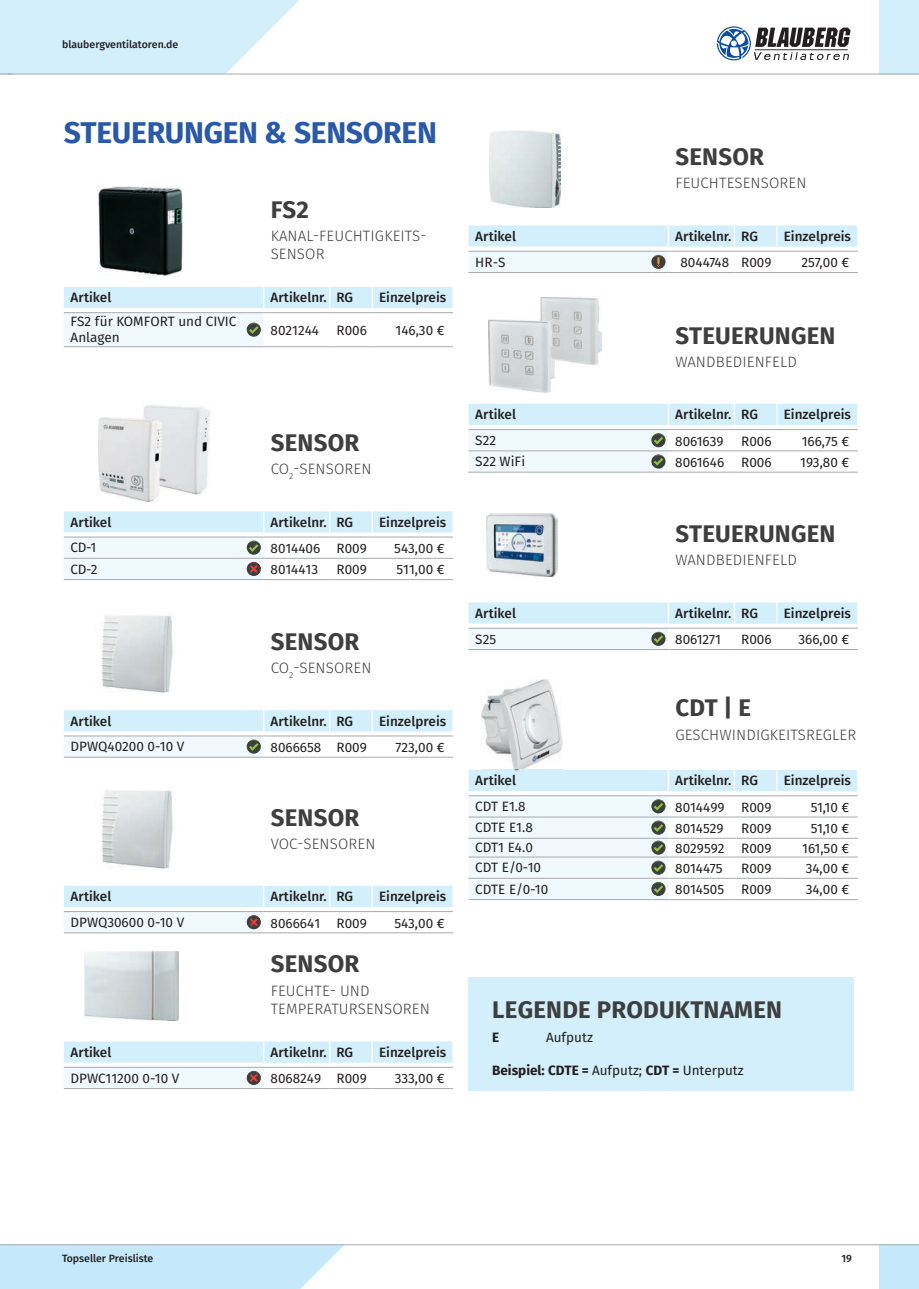
<style>
.page{position:relative;width:919px;height:1289px;background:#fff}
.page>*{position:absolute;margin:0;border:0;box-sizing:border-box;transform-origin:0 0}
.t1{font:700 30px "Fira Sans";letter-spacing:-.01em;color:#2959a8}
.t2{font:700 24px "Fira Sans";letter-spacing:.01em;color:#3e3e3f}
.t3{font:300 15px/18px "Fira Sans";letter-spacing:.01em;color:#3e3e3f}
.t4{font:13.5px/16.2px "Fira Sans";color:#231f20}
.t5{font:500 13.5px "Fira Sans";color:#231f20}
.t6{font:700 13.5px "Fira Sans";color:#231f20}
.t7{font:500 10.5px "Fira Sans";color:#231f20}
.s1{font-weight:400}
</style>
<div class="page">
<div style="left:878px;top:1244px;width:40px;height:44px;background:#c5e9fa"></div>
<svg style="left:0;top:1244px;width:344px;height:44px;background:#c8e9f9"></svg>
<hr style="left:13px;top:1244px;width:905px;height:1px;background:#a8a9ad">
<div style="left:878px;top:0;width:40px;height:74px;background:#d3effb"></div>
<svg style="left:716px;top:26px;width:134px;height:34px"></svg>
<svg style="left:0;top:0;width:299px;height:75px;background:#d8f0fa"></svg>
<hr style="left:8px;top:74px;width:910px;height:1px;background:#a8a9ad">
<img style="left:97px;top:186px;width:86px;height:90px">
<svg style="left:64px;top:287px;width:389px;height:60px"></svg>
<img style="left:143px;top:405px;width:68px;height:90px">
<img style="left:99px;top:417px;width:43px;height:42px">
<img style="left:99px;top:459px;width:60px;height:43px">
<img style="left:142px;top:417px;width:19px;height:78px">
<svg style="left:64px;top:511px;width:389px;height:69px"></svg>
<img style="left:101px;top:615px;width:72px;height:78px">
<svg style="left:64px;top:710px;width:389px;height:48px"></svg>
<img style="left:101px;top:790px;width:72px;height:79px">
<svg style="left:64px;top:886px;width:389px;height:47px"></svg>
<img style="left:84px;top:951px;width:95px;height:69px">
<svg style="left:64px;top:1041px;width:389px;height:48px"></svg>
<img style="left:489px;top:131px;width:71px;height:76px">
<svg style="left:468px;top:225px;width:390px;height:48px"></svg>
<img style="left:540px;top:297px;width:60px;height:33px">
<img style="left:554px;top:330px;width:47px;height:34px">
<img style="left:488px;top:319px;width:52px;height:37px">
<img style="left:488px;top:356px;width:66px;height:36px">
<img style="left:540px;top:319px;width:14px;height:45px">
<svg style="left:468px;top:404px;width:390px;height:69px"></svg>
<img style="left:486px;top:513px;width:71px;height:64px">
<svg style="left:468px;top:602px;width:390px;height:48px"></svg>
<img style="left:481px;top:679px;width:81px;height:91px">
<svg style="left:468px;top:770px;width:390px;height:130px"></svg>
<div style="left:468px;top:977px;width:385px;height:113px;background:#d3effb"></div>
<p class="t7" style="left:62px;top:36px;width:118px">blaubergventilatoren.de</p>
<h1 class="t1" style="left:64px;top:111px;width:374px">STEUERUNGEN &amp; SENSOREN</h1>
<h2 class="t2" style="left:271px;top:192px;width:40px">FS2</h2>
<p class="t3" style="left:271px;top:228px;width:157px">KANAL-FEUCHTIGKEITS-<br>SENSOR</p>
<p class="t5" style="left:71px;top:288px;width:42px">Artikel</p>
<p class="t5" style="left:270px;top:288px;width:84px">Artikelnr. RG</p>
<p class="t5" style="left:379px;top:288px;width:69px">Einzelpreis</p>
<p class="t4" style="left:71px;top:314px;width:167px">FS2 für KOMFORT und CIVIC<br>Anlagen</p>
<p class="t4" style="left:270px;top:323px;width:50px">8021244</p>
<p class="t4" style="left:336px;top:323px;width:32px">R006</p>
<p class="t4" style="left:395px;top:323px;width:51px">146,30 €</p>
<h2 class="t2" style="left:271px;top:426px;width:90px">SENSOR</h2>
<p class="t3" style="left:271px;top:461px;width:102px">CO<sub>2</sub>-SENSOREN</p>
<p class="t5" style="left:71px;top:512px;width:42px">Artikel</p>
<p class="t5" style="left:270px;top:512px;width:84px">Artikelnr. RG</p>
<p class="t5" style="left:379px;top:512px;width:69px">Einzelpreis</p>
<p class="t4" style="left:71px;top:540px;width:27px">CD-1</p>
<p class="t4" style="left:270px;top:541px;width:98px">8014406 R009</p>
<p class="t4" style="left:394px;top:541px;width:52px">543,00 €</p>
<p class="t4" style="left:71px;top:562px;width:28px">CD-2</p>
<p class="t4" style="left:270px;top:562px;width:49px">8014413</p>
<p class="t4" style="left:336px;top:562px;width:32px">R009</p>
<p class="t4" style="left:396px;top:562px;width:50px">511,00 €</p>
<h2 class="t2" style="left:271px;top:624px;width:90px">SENSOR</h2>
<p class="t3" style="left:271px;top:660px;width:102px">CO<sub>2</sub>-SENSOREN</p>
<p class="t5" style="left:71px;top:711px;width:42px">Artikel</p>
<p class="t5" style="left:270px;top:711px;width:84px">Artikelnr. RG</p>
<p class="t5" style="left:379px;top:711px;width:69px">Einzelpreis</p>
<p class="t4" style="left:71px;top:739px;width:115px">DPWQ40200 0-10 V</p>
<p class="t4" style="left:270px;top:740px;width:98px">8066658 R009</p>
<p class="t4" style="left:395px;top:740px;width:51px">723,00 €</p>
<h2 class="t2" style="left:271px;top:800px;width:90px">SENSOR</h2>
<p class="t3" style="left:271px;top:835px;width:106px">VOC-SENSOREN</p>
<p class="t5" style="left:71px;top:886px;width:42px">Artikel</p>
<p class="t5" style="left:270px;top:886px;width:84px">Artikelnr. RG</p>
<p class="t5" style="left:379px;top:886px;width:69px">Einzelpreis</p>
<p class="t4" style="left:71px;top:915px;width:115px">DPWQ30600 0-10 V</p>
<p class="t4" style="left:270px;top:915px;width:98px">8066641 R009</p>
<p class="t4" style="left:394px;top:915px;width:52px">543,00 €</p>
<h2 class="t2" style="left:271px;top:947px;width:90px">SENSOR</h2>
<p class="t3" style="left:271px;top:982px;width:161px">FEUCHTE- UND<br>TEMPERATURSENSOREN</p>
<p class="t5" style="left:71px;top:1042px;width:42px">Artikel</p>
<p class="t5" style="left:270px;top:1042px;width:84px">Artikelnr. RG</p>
<p class="t5" style="left:379px;top:1042px;width:69px">Einzelpreis</p>
<p class="t4" style="left:71px;top:1070px;width:110px">DPWC11200 0-10 V</p>
<p class="t4" style="left:270px;top:1071px;width:98px">8068249 R009</p>
<p class="t4" style="left:394px;top:1071px;width:51px">333,00 €</p>
<h2 class="t2" style="left:675px;top:140px;width:90px">SENSOR</h2>
<p class="t3" style="left:675px;top:175px;width:133px">FEUCHTESENSOREN</p>
<p class="t5" style="left:475px;top:226px;width:42px">Artikel</p>
<p class="t5" style="left:675px;top:226px;width:84px">Artikelnr. RG</p>
<p class="t5" style="left:783px;top:226px;width:69px">Einzelpreis</p>
<p class="t4" style="left:475px;top:255px;width:32px">HR-S</p>
<p class="t4" style="left:680px;top:255px;width:92px">8044748 R009</p>
<p class="t4" style="left:801px;top:255px;width:49px">257,00 €</p>
<h2 class="t2" style="left:675px;top:318px;width:162px">STEUERUNGEN</h2>
<p class="t3" style="left:675px;top:354px;width:123px">WANDBEDIENFELD</p>
<p class="t5" style="left:475px;top:405px;width:42px">Artikel</p>
<p class="t5" style="left:675px;top:405px;width:84px">Artikelnr. RG</p>
<p class="t5" style="left:783px;top:405px;width:69px">Einzelpreis</p>
<p class="t4" style="left:475px;top:433px;width:22px">S22</p>
<p class="t4" style="left:675px;top:434px;width:50px">8061639</p>
<p class="t4" style="left:741px;top:434px;width:32px">R006</p>
<p class="t4" style="left:801px;top:434px;width:49px">166,75 €</p>
<p class="t4" style="left:475px;top:454px;width:52px">S22 WiFi</p>
<p class="t4" style="left:675px;top:455px;width:50px">8061646</p>
<p class="t4" style="left:741px;top:455px;width:32px">R006</p>
<p class="t4" style="left:800px;top:455px;width:51px">193,80 €</p>
<h2 class="t2" style="left:675px;top:517px;width:162px">STEUERUNGEN</h2>
<p class="t3" style="left:675px;top:552px;width:123px">WANDBEDIENFELD</p>
<p class="t5" style="left:475px;top:603px;width:42px">Artikel</p>
<p class="t5" style="left:675px;top:603px;width:84px">Artikelnr. RG</p>
<p class="t5" style="left:783px;top:603px;width:69px">Einzelpreis</p>
<p class="t4" style="left:475px;top:631px;width:22px">S25</p>
<p class="t4" style="left:675px;top:632px;width:47px">8061271</p>
<p class="t4" style="left:741px;top:632px;width:32px">R006</p>
<p class="t4" style="left:798px;top:632px;width:52px">366,00 €</p>
<h2 class="t2" style="left:675px;top:691px;width:77px">CDT | E</h2>
<p class="t3" style="left:675px;top:726px;width:182px">GESCHWINDIGKEITSREGLER</p>
<p class="t5" style="left:475px;top:771px;width:42px">Artikel</p>
<p class="t5" style="left:675px;top:771px;width:84px">Artikelnr. RG</p>
<p class="t5" style="left:783px;top:771px;width:69px">Einzelpreis</p>
<p class="t4" style="left:475px;top:799px;width:52px">CDT E1.8</p>
<p class="t4" style="left:675px;top:799px;width:98px">8014499 R009</p>
<p class="t4" style="left:810px;top:799px;width:40px">51,10 €</p>
<p class="t4" style="left:475px;top:820px;width:59px">CDTE E1.8</p>
<p class="t4" style="left:675px;top:821px;width:50px">8014529</p>
<p class="t4" style="left:741px;top:821px;width:32px">R009</p>
<p class="t4" style="left:810px;top:821px;width:40px">51,10 €</p>
<p class="t4" style="left:475px;top:840px;width:59px">CDT1 E4.0</p>
<p class="t4" style="left:675px;top:841px;width:98px">8029592 R009</p>
<p class="t4" style="left:802px;top:841px;width:49px">161,50 €</p>
<p class="t4" style="left:475px;top:860px;width:67px">CDT E/0-10</p>
<p class="t4" style="left:675px;top:861px;width:49px">8014475</p>
<p class="t4" style="left:741px;top:861px;width:32px">R009</p>
<p class="t4" style="left:805px;top:861px;width:45px">34,00 €</p>
<p class="t4" style="left:475px;top:881px;width:75px">CDTE E/0-10</p>
<p class="t4" style="left:675px;top:882px;width:50px">8014505</p>
<p class="t4" style="left:741px;top:882px;width:32px">R009</p>
<p class="t4" style="left:805px;top:882px;width:45px">34,00 €</p>
<h2 class="t2" style="left:492px;top:992px;width:291px">LEGENDE PRODUKTNAMEN</h2>
<p class="t6" style="left:492px;top:1028px;width:9px">E</p>
<p class="t4" style="left:546px;top:1030px;width:48px">Aufputz</p>
<p class="t6" style="left:492px;top:1060px;width:253px">Beispiel: CDTE = <span class="s1">Aufputz;</span> CDT = <span class="s1">Unterputz</span></p>
<p class="t7" style="left:62px;top:1251px;width:93px">Topseller Preisliste</p>
<p class="t7" style="left:841px;top:1251px;width:12px">19</p>
</div>
